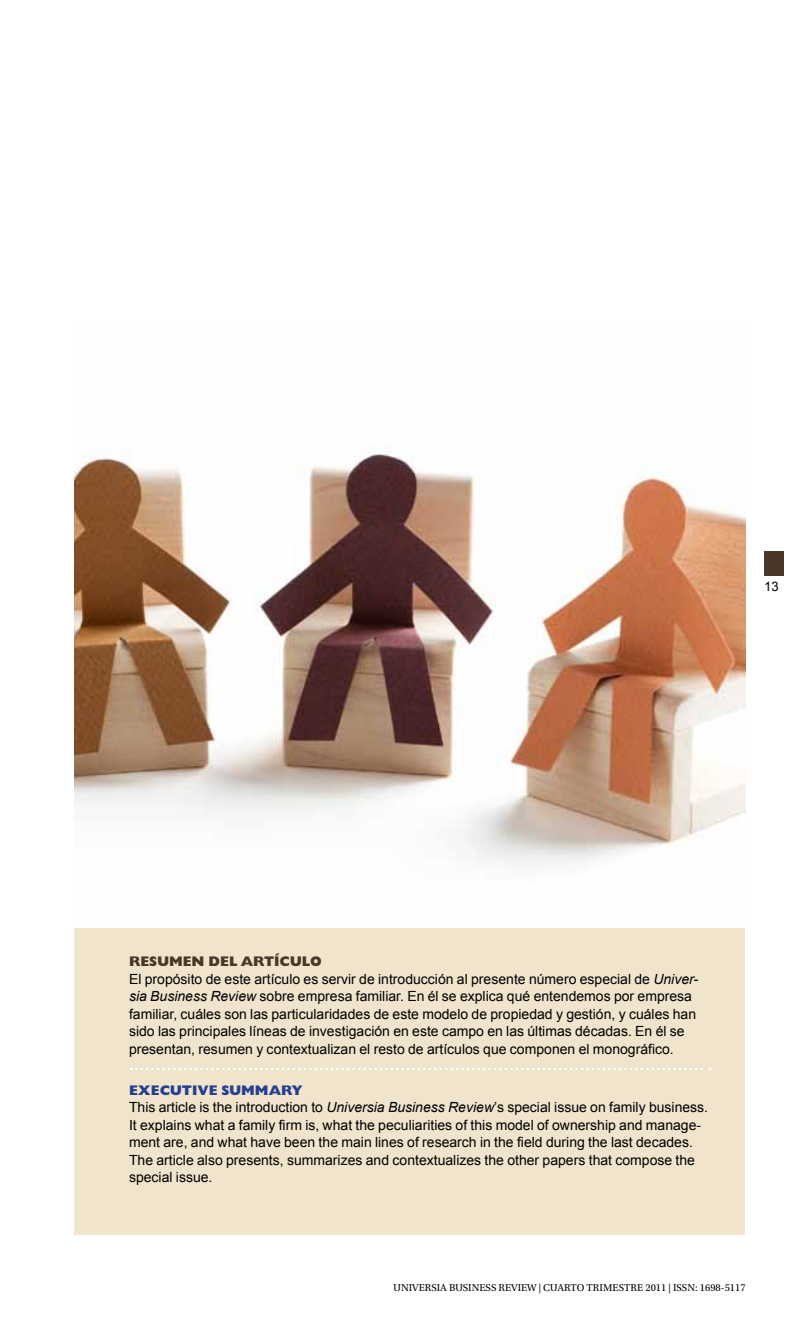
<style>
.page{position:relative;width:809px;height:1340px;background:#fff}
.page>*{position:absolute;margin:0;border:0;box-sizing:border-box;transform-origin:0 0}
.t1{font:14px/17.5px "Arial";color:#000}
.t2{font:800 14px "Gill Sans Std";color:#49372a}
.t3{font:800 14px "Gill Sans Std";color:#25408f}
.t4{font:13.12px "Arial";color:#000}
.t5{font:10.5px "Utopia Std";color:#000}
.s1{font-style:italic}
</style>
<div class="page">
<div style="left:764px;top:551px;width:20px;height:24px;background:#49372a"></div>
<img style="left:74px;top:447px;width:671px;height:417px">
<div style="left:74px;top:928px;width:671px;height:306px;background:#f0e4cc"></div>
<svg style="left:131px;top:1067px;width:579px;height:3px"></svg>
<p class="t4" style="left:764px;top:577px;width:16px">13</p>
<p class="t2" style="left:129px;top:953px;width:194px">RESUMEN DEL ARTÍCULO</p>
<p class="t1" style="left:129px;top:970px;width:571px">El propósito de este artículo es servir de introducción al presente número especial de <span class="s1">Univer&shy;sia Business Review</span> sobre empresa familiar. En él se explica qué entendemos por empresa familiar, cuáles son las particularidades de este modelo de propiedad y gestión, y cuáles han sido las principales líneas de investigación en este campo en las últimas décadas. En él se presentan, resumen y contextualizan el resto de artículos que componen el monográfico.</p>
<p class="t3" style="left:129px;top:1082px;width:175px">EXECUTIVE SUMMARY</p>
<p class="t1" style="left:129px;top:1098px;width:580px">This article is the introduction to <span class="s1">Universia Business Review</span>’s special issue on family business.<br>It explains what a family firm is, what the peculiarities of this model of ownership and manage&shy;ment are, and what have been the main lines of research in the field during the last decades.<br>The article also presents, summarizes and contextualizes the other papers that compose the special issue.</p>
<p class="t5" style="left:393px;top:1281px;width:226px">UNIVERSIA BUSINESS REVIEW | CUARTO TRIMESTRE</p>
<p class="t5" style="left:645px;top:1281px;width:102px">2011 | ISSN: 1698-5117</p>
</div>
